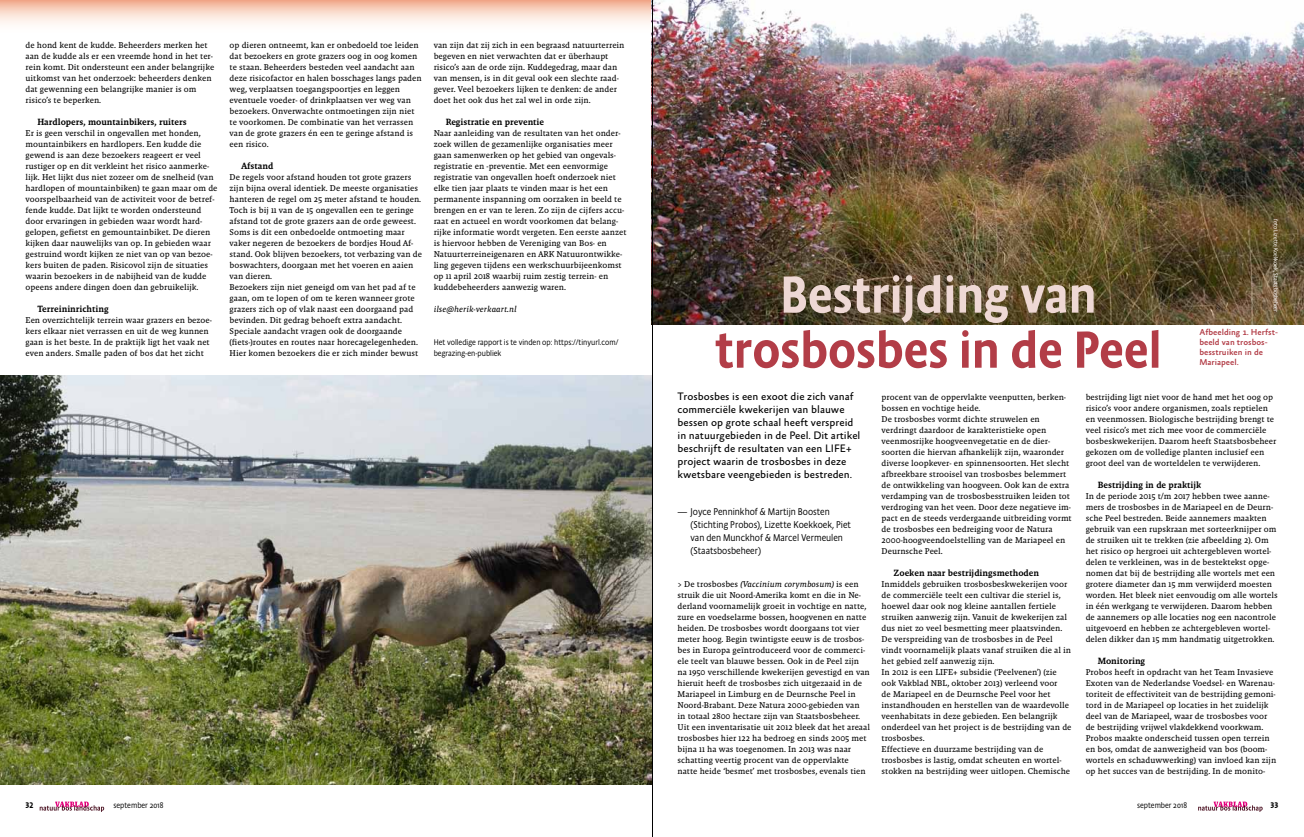
<style>
.page{position:relative;width:1304px;height:837px;background:#fff}
.page>*{position:absolute;margin:0;border:0;box-sizing:border-box;transform-origin:0 0}
.t1{font:500 52.9px "Absara Sans Head";color:#b23d47}
.t2{font:500 52.9px "Absara Sans Head";color:#eed8d4}
.t3{font:11px/13px "Absara Sans";color:#000}
.t4{font:300 10px/13px "Absara Sans TF Head";color:#000}
.t5{font:9.2px "Malaga Med";color:#000}
.t6{font:500 8.8px/10px "Absara Sans";color:#b23d47}
.t7{font:8.6px/11px "Malaga Reg";color:#000}
.t8{font:italic 8.6px "Malaga Reg";color:#000}
.t9{font:300 8.3px/11px "Absara Sans TF Head";color:#000}
.t10{font:300 8.3px "Absara Sans Head";color:#000}
.t11{font:500 8.3px "Absara Sans TF Head";color:#000}
.t12{font:300 6px "Absara Sans LF Head";color:#fff}
.s1{font-style:italic}
</style>
<div class="page">
<img style="left:0;top:376px;width:652px;height:408px">
<svg style="left:0;top:0;width:652px;height:43px"></svg>
<img style="left:653px;top:0;width:651px;height:325px">
<svg style="left:40px;top:801px;width:64px;height:10px"></svg>
<svg style="left:1198px;top:801px;width:65px;height:10px"></svg>
<hr style="left:652px;top:0;width:1px;height:836px;background:#000">
<p class="t7" style="left:26px;top:39px;width:190px">de hond kent de kudde. Beheerders merken het aan de kudde als er een vreemde hond in het ter&shy;rein komt. Dit ondersteunt een ander belangrijke uitkomst van het onderzoek: beheerders denken dat gewenning een belangrijke manier is om risico’s te beperken.</p>
<p class="t5" style="left:38px;top:116px;width:151px">Hardlopers, mountainbikers, ruiters</p>
<p class="t7" style="left:26px;top:127px;width:194px">Er is geen verschil in ongevallen met honden, mountainbikers en hardlopers. Een kudde die gewend is aan deze bezoekers reageert er veel rustiger op en dit verkleint het risico aanmerke&shy;lijk. Het lijkt dus niet zozeer om de snelheid (van hardlopen of mountainbiken) te gaan maar om de voorspelbaarheid van de activiteit voor de betref&shy;fende kudde. Dat lijkt te worden ondersteund door ervaringen in gebieden waar wordt hard&shy;gelopen, gefietst en gemountainbiket. De dieren kijken daar nauwelijks van op. In gebieden waar gestruind wordt kijken ze niet van op van bezoe&shy;kers buiten de paden. Risicovol zijn de situaties waarin bezoekers in de nabijheid van de kudde opeens andere dingen doen dan gebruikelijk.</p>
<p class="t5" style="left:38px;top:303px;width:73px">Terreininrichting</p>
<p class="t7" style="left:26px;top:314px;width:188px">Een overzichtelijk terrein waar grazers en bezoe&shy;kers elkaar niet verrassen en uit de weg kunnen gaan is het beste. In de praktijk ligt het vaak net even anders. Smalle paden of bos dat het zicht</p>
<p class="t7" style="left:230px;top:39px;width:194px">op dieren ontneemt, kan er onbedoeld toe leiden dat bezoekers en grote grazers oog in oog komen te staan. Beheerders besteden veel aandacht aan deze risicofactor en halen bosschages langs paden weg, verplaatsen toegangspoortjes en leggen eventuele voeder- of drinkplaatsen ver weg van bezoekers. Onverwachte ontmoetingen zijn niet te voorkomen. De combinatie van het verrassen van de grote grazers én een te geringe afstand is een risico.</p>
<p class="t5" style="left:242px;top:160px;width:33px">Afstand</p>
<p class="t7" style="left:230px;top:171px;width:194px">De regels voor afstand houden tot grote grazers zijn bijna overal identiek. De meeste organisaties hanteren de regel om 25 meter afstand te houden.<br>Toch is bij 11 van de 15 ongevallen een te geringe afstand tot de grote grazers aan de orde geweest.<br>Soms is dit een onbedoelde ontmoeting maar vaker negeren de bezoekers de bordjes Houd Af&shy;stand. Ook blijven bezoekers, tot verbazing van de boswachters, doorgaan met het voeren en aaien van dieren.<br>Bezoekers zijn niet geneigd om van het pad af te gaan, om te lopen of om te keren wanneer grote grazers zich op of vlak naast een doorgaand pad bevinden. Dit gedrag behoeft extra aandacht.<br>Speciale aandacht vragen ook de doorgaande (fiets-)routes en routes naar horecagelegenheden.<br>Hier komen bezoekers die er zich minder bewust</p>
<p class="t7" style="left:434px;top:39px;width:192px">van zijn dat zij zich in een begraasd natuurterrein begeven en niet verwachten dat er überhaupt risico’s aan de orde zijn. Kuddegedrag, maar dan van mensen, is in dit geval ook een slechte raad&shy;gever. Veel bezoekers lijken te denken: de ander doet het ook dus het zal wel in orde zijn.</p>
<p class="t5" style="left:446px;top:116px;width:100px">Registratie en preventie</p>
<p class="t7" style="left:434px;top:127px;width:194px">Naar aanleiding van de resultaten van het onder&shy;zoek willen de gezamenlijke organisaties meer gaan samenwerken op het gebied van ongevals&shy;registratie en -preventie. Met een eenvormige registratie van ongevallen hoeft onderzoek niet elke tien jaar plaats te vinden maar is het een permanente inspanning om oorzaken in beeld te brengen en er van te leren. Zo zijn de cijfers accu&shy;raat en actueel en wordt voorkomen dat belang&shy;rijke informatie wordt vergeten. Een eerste aanzet is hiervoor hebben de Vereniging van Bos- en Natuurterreineigenaren en ARK Natuurontwikke&shy;ling gegeven tijdens een werkschuurbijeenkomst op 11 april 2018 waarbij ruim zestig terrein- en kuddebeheerders aanwezig waren.</p>
<p class="t8" style="left:434px;top:304px;width:85px">ilse@herik-verkaart.nl</p>
<p class="t9" style="left:434px;top:336px;width:186px">Het volledige rapport is te vinden op: https://tinyurl.com/ begrazing-en-publiek</p>
<p class="t12" style="left:1279px;top:219px;width:95px;rotate:90deg">foto Lizette Koekkoek, Staatsbosbeheer</p>
<h1 class="t2" style="left:780px;top:263px;width:318px">Bestrijding van</h1>
<h1 class="t1" style="left:715px;top:318px;width:448px">trosbosbes in de Peel</h1>
<p class="t3" style="left:677px;top:390px;width:184px">Trosbosbes is een exoot die zich vanaf commerciële kwekerijen van blauwe bessen op grote schaal heeft verspreid in natuurgebieden in de Peel. Dit artikel beschrijft de resultaten van een LIFE+ project waarin de trosbosbes in deze kwetsbare veengebieden is bestreden.</p>
<p class="t4" style="left:690px;top:505px;width:162px;text-indent:-13px">— Joyce Penninkhof &amp; Martijn Boosten (Stichting Probos), Lizette Koekkoek, Piet van den Munckhof &amp; Marcel Vermeulen (Staatsbosbeheer)</p>
<p class="t7" style="left:677px;top:578px;width:194px">&gt; De trosbosbes <span class="s1">(Vaccinium corymbosum)</span> is een struik die uit Noord-Amerika komt en die in Ne&shy;derland voornamelijk groeit in vochtige en natte, zure en voedselarme bossen, hoogvenen en natte heiden. De trosbosbes wordt doorgaans tot vier meter hoog. Begin twintigste eeuw is de trosbos&shy;bes in Europa geïntroduceerd voor de commerci&shy;ële teelt van blauwe bessen. Ook in de Peel zijn na 1950 verschillende kwekerijen gevestigd en van hieruit heeft de trosbosbes zich uitgezaaid in de Mariapeel in Limburg en de Deurnsche Peel in Noord-Brabant. Deze Natura 2000-gebieden van<br>in totaal 2800 hectare zijn van Staatsbosbeheer.<br>Uit een inventarisatie uit 2012 bleek dat het areaal trosbosbes hier 122 ha bedroeg en sinds 2005 met bijna 11 ha was toegenomen. In 2013 was naar schatting veertig procent van de oppervlakte natte heide ‘besmet’ met trosbosbes, evenals tien</p>
<p class="t6" style="left:1199px;top:328px;width:80px">Afbeelding 1. Herfst&shy;beeld van trosbos&shy;besstruiken in de<br>Mariapeel.</p>
<p class="t7" style="left:882px;top:391px;width:192px">procent van de oppervlakte veenputten, berken&shy;bossen en vochtige heide.<br>De trosbosbes vormt dichte struwelen en verdringt daardoor de karakteristieke open veenmosrijke hoogveenvegetatie en de dier&shy;soorten die hiervan afhankelijk zijn, waaronder diverse loopkever- en spinnensoorten. Het slecht afbreekbare strooisel van trosbosbes belemmert de ontwikkeling van hoogveen. Ook kan de extra verdamping van de trosbosbesstruiken leiden tot verdroging van het veen. Door deze negatieve im&shy;pact en de steeds verdergaande uitbreiding vormt de trosbosbes een bedreiging voor de Natura 2000-hoogveendoelstelling van de Mariapeel en Deurnsche Peel.</p>
<p class="t5" style="left:894px;top:567px;width:147px">Zoeken naar bestrijdingsmethoden</p>
<p class="t7" style="left:882px;top:578px;width:191px">Inmiddels gebruiken trosbosbeskwekerijen voor de commerciële teelt een cultivar die steriel is, hoewel daar ook nog kleine aantallen fertiele struiken aanwezig zijn. Vanuit de kwekerijen zal dus niet zo veel besmetting meer plaatsvinden.<br>De verspreiding van de trosbosbes in de Peel vindt voornamelijk plaats vanaf struiken die al in het gebied zelf aanwezig zijn.<br>In 2012 is een LIFE+ subsidie (‘Peelvenen’) (zie ook Vakblad NBL, oktober 2013) verleend voor<br>de Mariapeel en de Deurnsche Peel voor het instandhouden en herstellen van de waardevolle veenhabitats in deze gebieden. Een belangrijk onderdeel van het project is de bestrijding van de trosbosbes.<br>Effectieve en duurzame bestrijding van de trosbosbes is lastig, omdat scheuten en wortel&shy;stokken na bestrijding weer uitlopen. Chemische</p>
<p class="t7" style="left:1086px;top:391px;width:192px">bestrijding ligt niet voor de hand met het oog op risico’s voor andere organismen, zoals reptielen en veenmossen. Biologische bestrijding brengt te veel risico’s met zich mee voor de commerciële bosbeskwekerijen. Daarom heeft Staatsbosbeheer gekozen om de volledige planten inclusief een groot deel van de worteldelen te verwijderen.</p>
<p class="t5" style="left:1098px;top:479px;width:105px">Bestrijding in de praktijk</p>
<p class="t7" style="left:1086px;top:490px;width:194px">In de periode 2015 t/m 2017 hebben twee aanne&shy;mers de trosbosbes in de Mariapeel en de Deurn&shy;sche Peel bestreden. Beide aannemers maakten gebruik van een rupskraan met sorteerknijper om de struiken uit te trekken (zie afbeelding 2). Om het risico op hergroei uit achtergebleven wortel&shy;delen te verkleinen, was in de bestektekst opge&shy;nomen dat bij de bestrijding alle wortels met een grotere diameter dan 15 mm verwijderd moesten worden. Het bleek niet eenvoudig om alle wortels in één werkgang te verwijderen. Daarom hebben de aannemers op alle locaties nog een nacontrole uitgevoerd en hebben ze achtergebleven wortel&shy;delen dikker dan 15 mm handmatig uitgetrokken.</p>
<p class="t5" style="left:1098px;top:655px;width:49px">Monitoring</p>
<p class="t7" style="left:1086px;top:666px;width:192px">Probos heeft in opdracht van het Team Invasieve Exoten van de Nederlandse Voedsel- en Warenau&shy;toriteit de effectiviteit van de bestrijding gemoni&shy;tord in de Mariapeel op locaties in het zuidelijk deel van de Mariapeel, waar de trosbosbes voor de bestrijding vrijwel vlakdekkend voorkwam.<br>Probos maakte onderscheid tussen open terrein en bos, omdat de aanwezigheid van bos (boom&shy;wortels en schaduwwerking) van invloed kan zijn op het succes van de bestrijding. In de monito-</p>
<p class="t11" style="left:26px;top:799px;width:9px">32</p>
<p class="t10" style="left:113px;top:799px;width:52px">september 2018</p>
<p class="t10" style="left:1137px;top:799px;width:52px">september 2018</p>
<p class="t11" style="left:1270px;top:799px;width:9px">33</p>
</div>
